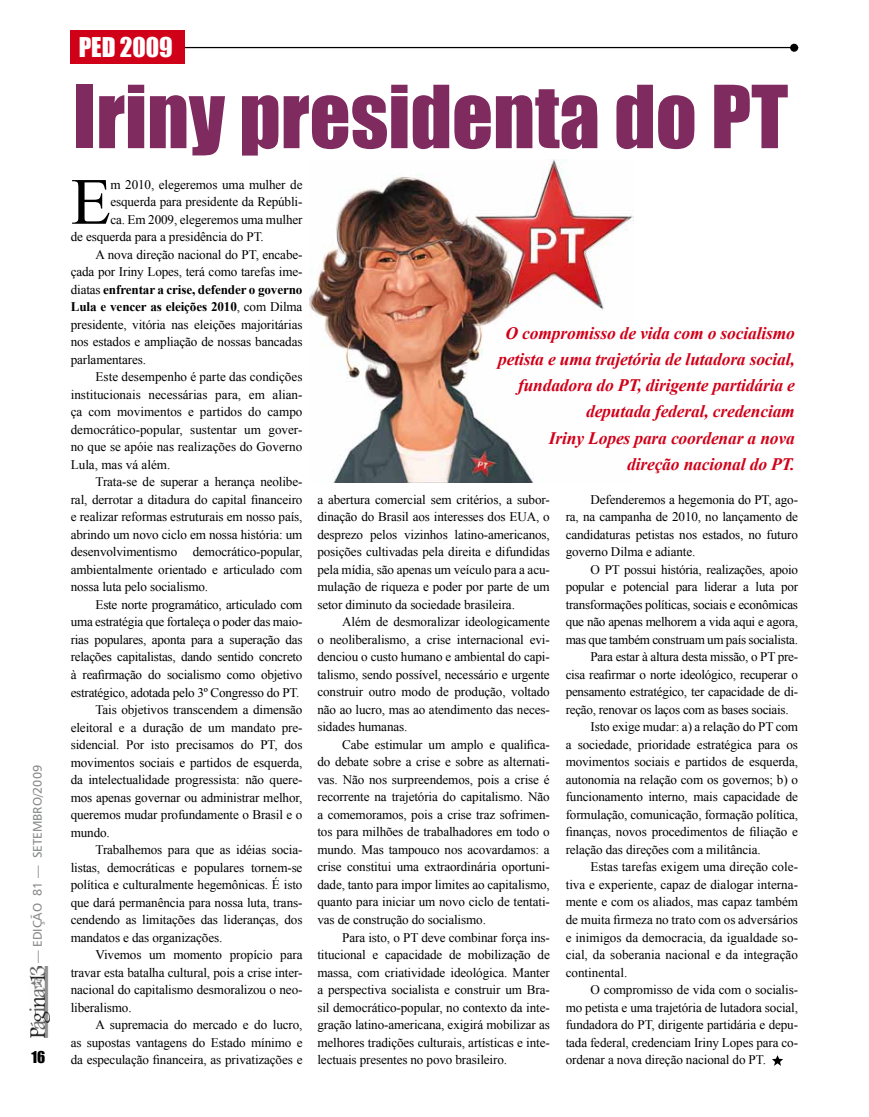
<style>
.page{position:relative;width:869px;height:1117px;background:#fff}
.page>*{position:absolute;margin:0;border:0;box-sizing:border-box;transform-origin:0 0}
.t1{font:80.25px "Impact";color:#802b60}
.t2{font:66px "Times New Roman";color:#000}
.t3{font:25px "Impact";color:#fff}
.t4{font:italic 700 17.5px/26.2px "Times New Roman";letter-spacing:-.01em;color:#d10019;text-align:right}
.t5{font:15px "Impact";color:#000}
.t6{font:13.12px/17.5px "Times New Roman";letter-spacing:-.01em;color:#000;text-align:justify}
.t7{font:700 13.12px "Times New Roman";letter-spacing:-.01em;color:#000}
.t8{font:12.5px "Humanist 777 BT Roman B";color:#87888a}
.s1{font-weight:400}
</style>
<div class="page">
<img style="left:29px;top:966px;width:20px;height:71px">
<img style="left:310px;top:159px;width:322px;height:323px">
<svg style="left:772px;top:1055px;width:10px;height:10px"></svg>
<svg style="left:789px;top:44px;width:8px;height:8px"></svg>
<hr style="left:184px;top:47px;width:613px;height:1px;background:#000">
<div style="left:70px;top:30px;width:114px;height:33px;background:#d10019"></div>
<p class="t8" style="left:30px;top:962px;width:199px;rotate:-90deg">— EDIÇÃO 81 — SETEMBRO/2009</p>
<p class="t5" style="left:32px;top:1044px;width:15px">16</p>
<h3 class="t3" style="left:79px;top:28px;width:96px">PED 2009</h3>
<h1 class="t1" style="left:73px;top:54px;width:716px">Iriny presidenta do PT</h1>
<h2 class="t2" style="left:71px;top:157px;width:42px">E</h2>
<p class="t6" style="left:110px;top:175px;width:193px">m 2010, elegeremos uma mulher de</p>
<p class="t6" style="left:110px;top:193px;width:193px">esquerda para presidente da Repúbli-</p>
<p class="t6" style="left:110px;top:210px;width:193px">ca. Em 2009, elegeremos uma mulher</p>
<p class="t6" style="left:71px;top:228px;width:194px">de esquerda para a presidência do PT.</p>
<p class="t6" style="left:95px;top:245px;width:208px">A nova direção nacional do PT, encabe-</p>
<p class="t6" style="left:71px;top:263px;width:233px">çada por Iriny Lopes, terá como tarefas ime-</p>
<p class="t7" style="left:71px;top:280px;width:233px"><span class="s1">diatas</span> enfrentar a crise, defender o governo</p>
<p class="t7" style="left:71px;top:298px;width:233px">Lula e vencer as eleições 2010<span class="s1">, com Dilma</span></p>
<p class="t6" style="left:71px;top:315px;width:233px">presidente, vitória nas eleições majoritárias</p>
<p class="t6" style="left:71px;top:333px;width:233px">nos estados e ampliação de nossas bancadas</p>
<p class="t6" style="left:71px;top:350px;width:77px">parlamentares.</p>
<p class="t6" style="left:95px;top:368px;width:208px">Este desempenho é parte das condições</p>
<p class="t6" style="left:71px;top:385px;width:233px">institucionais necessárias para, em alian-</p>
<p class="t6" style="left:71px;top:403px;width:233px">ça com movimentos e partidos do campo</p>
<p class="t6" style="left:71px;top:420px;width:233px">democrático-popular, sustentar um gover-</p>
<p class="t6" style="left:71px;top:438px;width:233px">no que se apóie nas realizações do Governo</p>
<p class="t6" style="left:71px;top:455px;width:101px">Lula, mas vá além.</p>
<p class="t6" style="left:95px;top:473px;width:208px">Trata-se de superar a herança neolibe-</p>
<p class="t6" style="left:71px;top:490px;width:233px">ral, derrotar a ditadura do capital financeiro</p>
<p class="t6" style="left:71px;top:508px;width:233px">e realizar reformas estruturais em nosso país,</p>
<p class="t6" style="left:71px;top:525px;width:233px">abrindo um novo ciclo em nossa história: um</p>
<p class="t6" style="left:71px;top:543px;width:233px">desenvolvimentismo democrático-popular,</p>
<p class="t6" style="left:71px;top:560px;width:233px">ambientalmente orientado e articulado com</p>
<p class="t6" style="left:71px;top:578px;width:139px">nossa luta pelo socialismo.</p>
<p class="t6" style="left:95px;top:595px;width:208px">Este norte programático, articulado com</p>
<p class="t6" style="left:71px;top:613px;width:233px">uma estratégia que fortaleça o poder das maio-</p>
<p class="t6" style="left:71px;top:630px;width:233px">rias populares, aponta para a superação das</p>
<p class="t6" style="left:71px;top:648px;width:233px">relações capitalistas, dando sentido concreto</p>
<p class="t6" style="left:71px;top:665px;width:233px">à reafirmação do socialismo como objetivo</p>
<p class="t6" style="left:71px;top:683px;width:230px">estratégico, adotada pelo 3º Congresso do PT.</p>
<p class="t6" style="left:95px;top:700px;width:208px">Tais objetivos transcendem a dimensão</p>
<p class="t6" style="left:71px;top:718px;width:233px">eleitoral e a duração de um mandato pre-</p>
<p class="t6" style="left:71px;top:735px;width:233px">sidencial. Por isto precisamos do PT, dos</p>
<p class="t6" style="left:71px;top:753px;width:233px">movimentos sociais e partidos de esquerda,</p>
<p class="t6" style="left:71px;top:770px;width:233px">da intelectualidade progressista: não quere-</p>
<p class="t6" style="left:71px;top:788px;width:233px">mos apenas governar ou administrar melhor,</p>
<p class="t6" style="left:71px;top:805px;width:233px">queremos mudar profundamente o Brasil e o</p>
<p class="t6" style="left:71px;top:823px;width:41px">mundo.</p>
<p class="t6" style="left:95px;top:840px;width:208px">Trabalhemos para que as idéias socia-</p>
<p class="t6" style="left:71px;top:858px;width:233px">listas, democráticas e populares tornem-se</p>
<p class="t6" style="left:71px;top:875px;width:233px">política e culturalmente hegemônicas. É isto</p>
<p class="t6" style="left:71px;top:893px;width:233px">que dará permanência para nossa luta, trans-</p>
<p class="t6" style="left:71px;top:910px;width:233px">cendendo as limitações das lideranças, dos</p>
<p class="t6" style="left:71px;top:928px;width:153px">mandatos e das organizações.</p>
<p class="t6" style="left:95px;top:945px;width:208px">Vivemos um momento propício para</p>
<p class="t6" style="left:71px;top:963px;width:233px">travar esta batalha cultural, pois a crise inter-</p>
<p class="t6" style="left:71px;top:980px;width:233px">nacional do capitalismo desmoralizou o neo-</p>
<p class="t6" style="left:71px;top:998px;width:62px">liberalismo.</p>
<p class="t6" style="left:95px;top:1015px;width:208px">A supremacia do mercado e do lucro,</p>
<p class="t6" style="left:71px;top:1033px;width:233px">as supostas vantagens do Estado mínimo e</p>
<p class="t6" style="left:71px;top:1050px;width:233px">da especulação financeira, as privatizações e</p>
<h3 class="t4" style="left:498px;top:319px;width:298px">O compromisso de vida com o socialismo petista e uma trajetória de lutadora social, fundadora do PT, dirigente partidária e deputada federal, credenciam<br>Iriny Lopes para coordenar a nova direção nacional do PT.</h3>
<p class="t6" style="left:317px;top:490px;width:234px">a abertura comercial sem critérios, a subor&shy;dinação do Brasil aos interesses dos EUA, o desprezo pelos vizinhos latino-americanos, posições cultivadas pela direita e difundidas pela mídia, são apenas um veículo para a acu&shy;mulação de riqueza e poder por parte de um setor diminuto da sociedade brasileira.</p>
<p class="t6" style="left:317px;top:613px;width:234px;text-indent:25px">Além de desmoralizar ideologicamente o neoliberalismo, a crise internacional evi&shy;denciou o custo humano e ambiental do capi&shy;talismo, sendo possível, necessário e urgente construir outro modo de produção, voltado não ao lucro, mas ao atendimento das neces&shy;sidades humanas.</p>
<p class="t6" style="left:317px;top:735px;width:234px;text-indent:25px">Cabe estimular um amplo e qualifica&shy;do debate sobre a crise e sobre as alternati&shy;vas. Não nos surpreendemos, pois a crise é recorrente na trajetória do capitalismo. Não a comemoramos, pois a crise traz sofrimen&shy;tos para milhões de trabalhadores em todo o mundo. Mas tampouco nos acovardamos: a crise constitui uma extraordinária oportuni&shy;dade, tanto para impor limites ao capitalismo, quanto para iniciar um novo ciclo de tentati&shy;vas de construção do socialismo.</p>
<p class="t6" style="left:317px;top:927px;width:234px;text-indent:25px">Para isto, o PT deve combinar força ins&shy;titucional e capacidade de mobilização de massa, com criatividade ideológica. Manter a perspectiva socialista e construir um Bra&shy;sil democrático-popular, no contexto da inte&shy;gração latino-americana, exigirá mobilizar as melhores tradições culturais, artísticas e inte&shy;lectuais presentes no povo brasileiro.</p>
<p class="t6" style="left:565px;top:490px;width:234px;text-indent:25px">Defenderemos a hegemonia do PT, ago&shy;ra, na campanha de 2010, no lançamento de candidaturas petistas nos estados, no futuro governo Dilma e adiante.</p>
<p class="t6" style="left:590px;top:560px;width:209px">O PT possui história, realizações, apoio</p>
<p class="t6" style="left:565px;top:578px;width:234px">popular e potencial para liderar a luta por</p>
<p class="t6" style="left:565px;top:595px;width:234px">transformações políticas, sociais e econômicas</p>
<p class="t6" style="left:565px;top:613px;width:234px">que não apenas melhorem a vida aqui e agora,</p>
<p class="t6" style="left:565px;top:630px;width:234px">mas que também construam um país socialista.</p>
<p class="t6" style="left:590px;top:648px;width:209px">Para estar à altura desta missão, o PT pre-</p>
<p class="t6" style="left:565px;top:665px;width:234px">cisa reafirmar o norte ideológico, recuperar o</p>
<p class="t6" style="left:565px;top:682px;width:234px">pensamento estratégico, ter capacidade de di-</p>
<p class="t6" style="left:565px;top:700px;width:224px">reção, renovar os laços com as bases sociais.</p>
<p class="t6" style="left:590px;top:717px;width:209px">Isto exige mudar: a) a relação do PT com</p>
<p class="t6" style="left:565px;top:735px;width:234px">a sociedade, prioridade estratégica para os</p>
<p class="t6" style="left:565px;top:752px;width:234px">movimentos sociais e partidos de esquerda,</p>
<p class="t6" style="left:565px;top:770px;width:234px">autonomia na relação com os governos; b) o</p>
<p class="t6" style="left:565px;top:787px;width:234px">funcionamento interno, mais capacidade de</p>
<p class="t6" style="left:565px;top:805px;width:234px">formulação, comunicação, formação política,</p>
<p class="t6" style="left:565px;top:822px;width:234px">finanças, novos procedimentos de filiação e</p>
<p class="t6" style="left:565px;top:840px;width:196px">relação das direções com a militância.</p>
<p class="t6" style="left:590px;top:857px;width:209px">Estas tarefas exigem uma direção cole-</p>
<p class="t6" style="left:565px;top:875px;width:234px">tiva e experiente, capaz de dialogar interna-</p>
<p class="t6" style="left:565px;top:892px;width:234px">mente e com os aliados, mas capaz também</p>
<p class="t6" style="left:565px;top:910px;width:234px">de muita firmeza no trato com os adversários</p>
<p class="t6" style="left:565px;top:927px;width:234px">e inimigos da democracia, da igualdade so-</p>
<p class="t6" style="left:565px;top:945px;width:234px">cial, da soberania nacional e da integração</p>
<p class="t6" style="left:565px;top:962px;width:63px">continental.</p>
<p class="t6" style="left:590px;top:980px;width:209px">O compromisso de vida com o socialis-</p>
<p class="t6" style="left:565px;top:997px;width:234px">mo petista e uma trajetória de lutadora social,</p>
<p class="t6" style="left:565px;top:1015px;width:234px">fundadora do PT, dirigente partidária e depu-</p>
<p class="t6" style="left:565px;top:1032px;width:234px">tada federal, credenciam Iriny Lopes para co-</p>
<p class="t6" style="left:565px;top:1050px;width:202px">ordenar a nova direção nacional do PT.</p>
</div>
